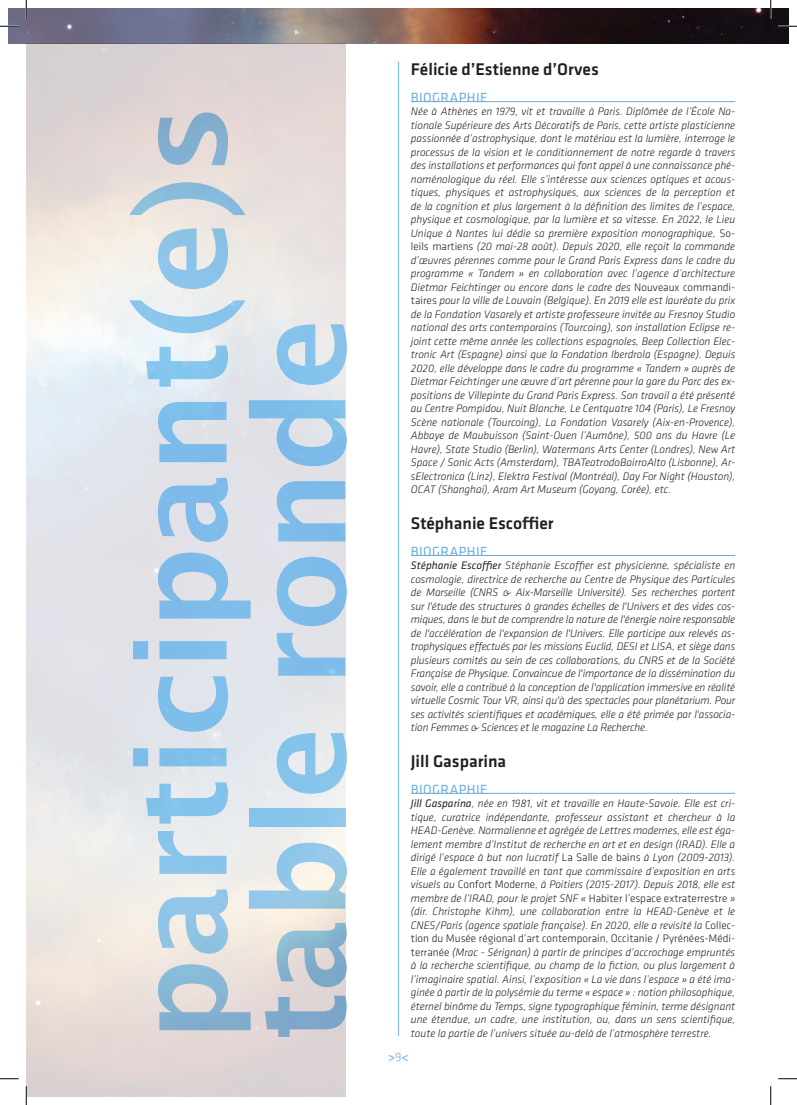
<style>
.page{position:relative;width:797px;height:1105px;background:#fff}
.page>*{position:absolute;margin:0;border:0;box-sizing:border-box;transform-origin:0 0}
.t1{font:700 125px/118.8px "Lucida Grande";color:#82c1ea}
.intervenant{font:500 17.5px "Klavika Basic";color:#231f20}
.Biographie{font:13.75px "Klavika Basic";letter-spacing:.03em;color:#6cacdd}
.t2{font:700 12.5px "Klavika Basic";color:#82c1ea}
.Texte_Biographie{font:italic 300 11.25px/13.5px "Klavika Basic";color:#231f20;text-align:justify}
.s1{font-style:normal}
.s2{font-weight:400}
.s3{font-weight:300;color:#6cacdd}
</style>
<div class="page">
<hr style="left:398px;top:62px;width:1px;height:974px;background:#82c1ea">
<img style="left:9px;top:9px;width:779px;height:35px">
<hr style="left:411px;top:101px;width:324px;height:1px;background:#6cacdd">
<hr style="left:411px;top:555px;width:324px;height:1px;background:#6cacdd">
<hr style="left:411px;top:793px;width:324px;height:1px;background:#6cacdd">
<svg style="left:0;top:25px;width:19px;height:2px"></svg>
<svg style="left:778px;top:25px;width:19px;height:2px"></svg>
<svg style="left:0;top:1078px;width:19px;height:1px"></svg>
<svg style="left:778px;top:1078px;width:19px;height:1px"></svg>
<svg style="left:25px;top:0;width:2px;height:19px"></svg>
<svg style="left:25px;top:1086px;width:2px;height:19px"></svg>
<svg style="left:770px;top:0;width:1px;height:19px"></svg>
<svg style="left:770px;top:1086px;width:1px;height:19px"></svg>
<h1 class="t1" style="left:121px;top:1041px;width:939px;rotate:-90deg">participant(e)s table ronde</h1>
<p class="intervenant" style="left:411px;top:57px;width:189px">Félicie d’Estienne d’Orves</p>
<p class="Biographie" style="left:411px;top:88px;width:78px">BIOGRAPHIE</p>
<p class="Texte_Biographie" style="left:411px;top:105px;width:326px">Née à Athènes en 1979, vit et travaille à Paris. Diplômée de l’École Na&shy;tionale Supérieure des Arts Décoratifs de Paris, cette artiste plasticienne passionnée d’astrophysique, dont le matériau est la lumière, interroge le processus de la vision et le conditionnement de notre regarde à travers des installations et performances qui font appel à une connaissance phé&shy;noménologique du réel. Elle s’intéresse aux sciences optiques et acous&shy;tiques, physiques et astrophysiques, aux sciences de la perception et de la cognition et plus largement à la définition des limites de l’espace, physique et cosmologique, par la lumière et sa vitesse. En 2022, le Lieu Unique à Nantes lui dédie sa première exposition monographique, <span class="s1">So&shy;leils martiens</span> (20 mai-28 août). Depuis 2020, elle reçoit la commande d’œuvres pérennes comme pour le Grand Paris Express dans le cadre du programme « Tandem » en collaboration avec l’agence d’architecture Dietmar Feichtinger ou encore dans le cadre des <span class="s1">Nouveaux commandi&shy;taires</span> pour la ville de Louvain (Belgique). En 2019 elle est lauréate du prix de la Fondation Vasarely et artiste professeure invitée au Fresnoy Studio national des arts contemporains (Tourcoing), son installation Eclipse re&shy;joint cette même année les collections espagnoles, Beep Collection Elec&shy;tronic Art (Espagne) ainsi que la Fondation Iberdrola (Espagne). Depuis 2020, elle développe dans le cadre du programme « Tandem » auprès de Dietmar Feichtinger une œuvre d’art pérenne pour la gare du Parc des ex&shy;positions de Villepinte du Grand Paris Express. Son travail a été présenté au Centre Pompidou, Nuit Blanche, Le Centquatre 104 (Paris), Le Fresnoy Scène nationale (Tourcoing), La Fondation Vasarely (Aix-en-Provence), Abbaye de Maubuisson (Saint-Ouen l’Aumône), 500 ans du Havre (Le Havre), State Studio (Berlin), Watermans Arts Center (Londres), New Art Space / Sonic Acts (Amsterdam), TBATeatrodoBairroAlto (Lisbonne), Ar&shy;sElectronica (Linz), Elektra Festival (Montréal), Day For Night (Houston), OCAT (Shanghai), Aram Art Museum (Goyang, Corée), etc.</p>
<p class="intervenant" style="left:411px;top:511px;width:144px">Stéphanie Escoffier</p>
<p class="Biographie" style="left:411px;top:542px;width:78px">BIOGRAPHIE</p>
<p class="Texte_Biographie" style="left:411px;top:559px;width:326px"><span class="s2">Stéphanie Escoffier</span> Stéphanie Escoffier est physicienne, spécialiste en cosmologie, directrice de recherche au Centre de Physique des Particules de Marseille (CNRS &amp; Aix-Marseille Université). Ses recherches portent sur l'étude des structures à grandes échelles de l'Univers et des vides cos&shy;miques, dans le but de comprendre la nature de l'énergie noire responsable de l'accélération de l'expansion de l'Univers. Elle participe aux relevés as&shy;trophysiques effectués par les missions Euclid, DESI et LISA, et siège dans plusieurs comités au sein de ces collaborations, du CNRS et de la Société Française de Physique. Convaincue de l'importance de la dissémination du savoir, elle a contribué à la conception de l'application immersive en réalité virtuelle Cosmic Tour VR, ainsi qu'à des spectacles pour planétarium. Pour ses activités scientifiques et académiques, elle a été primée par l'associa&shy;tion Femmes &amp; Sciences et le magazine La Recherche.</p>
<p class="intervenant" style="left:411px;top:749px;width:97px">Jill Gasparina</p>
<p class="Biographie" style="left:411px;top:780px;width:78px">BIOGRAPHIE</p>
<p class="Texte_Biographie" style="left:411px;top:796px;width:326px"><span class="s2">Jill Gasparina</span>, née en 1981, vit et travaille en Haute-Savoie. Elle est cri&shy;tique, curatrice indépendante, professeur assistant et chercheur à la HEAD-Genève. Normalienne et agrégée de Lettres modernes, elle est éga&shy;lement membre d’Institut de recherche en art et en design (IRAD). Elle a dirigé l’espace à but non lucratif <span class="s1">La Salle de bains</span> à Lyon (2009-2013).<br>Elle a également travaillé en tant que commissaire d’exposition en arts visuels au <span class="s1">Confort Moderne</span>, à Poitiers (2015-2017). Depuis 2018, elle est membre de l’IRAD, pour le projet SNF « <span class="s1">Habiter l’espace extraterrestre</span> » (dir. Christophe Kihm), une collaboration entre la HEAD-Genève et le CNES/Paris (agence spatiale française). En 2020, elle a revisité la <span class="s1">Collec&shy;tion du Musée régional d’art contemporain, Occitanie / Pyrénées-Médi&shy;terranée</span> (Mrac - Sérignan) à partir de principes d’accrochage empruntés à la recherche scientifique, au champ de la fiction, ou plus largement à l’imaginaire spatial. Ainsi, l’exposition « La vie dans l’espace » a été ima&shy;ginée à partir de la polysémie du terme « espace » : notion philosophique, éternel binôme du Temps, signe typographique féminin, terme désignant une étendue, un cadre, une institution, ou, dans un sens scientifique,</p>
<p class="Texte_Biographie" style="left:411px;top:1026px;width:302px">toute la partie de l’univers située au-delà de l’atmosphère terrestre.</p>
<p class="t2" style="left:388px;top:1048px;width:22px">&gt;<span class="s3">9</span>&lt;</p>
</div>
